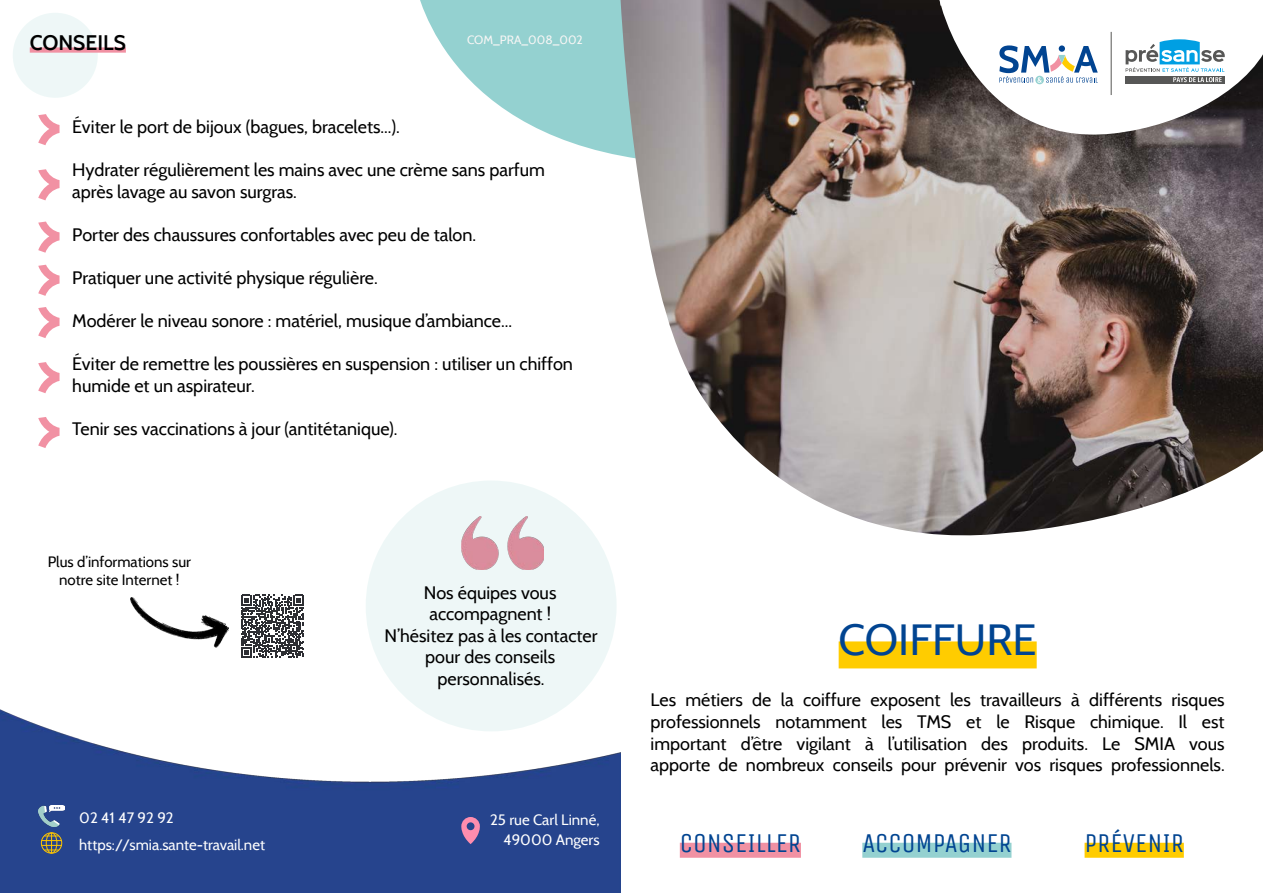
<style>
.page{position:relative;width:1263px;height:893px;background:#fff}
.page>*{position:absolute;margin:0;border:0;box-sizing:border-box;transform-origin:0 0}
.t1{font:43.5px "Cabin";color:#014491}
.t2{font:27px "Unica One";color:#014491}
.t3{font:600 21px "Cabin";color:#000}
.t4{font:18px/21.6px "Cabin";color:#000}
.t5{font:15px/27px "Cabin";color:#fff}
.t6{font:15px/18px "Cabin";color:#000;text-align:center}
.t7{font:12px "Cabin";color:#f7f6f5}
</style>
<div class="page">
<div style="left:13px;top:13px;width:85px;height:85px;background:#eef7f7;border-radius:50%"></div>
<div style="left:30px;top:47px;width:96px;height:6px;background:#f191a3"></div>
<svg style="left:420px;top:0;width:200px;height:156px;fill:#94d1d0"></svg>
<img style="left:620px;top:0;width:643px;height:536px">
<div style="left:839px;top:641px;width:198px;height:27px;background:#fc0"></div>
<svg style="left:38px;top:114px;width:22px;height:31px"></svg>
<svg style="left:38px;top:265px;width:22px;height:31px"></svg>
<svg style="left:38px;top:307px;width:22px;height:31px"></svg>
<div style="left:680px;top:843px;width:121px;height:15px;background:#f191a3"></div>
<div style="left:862px;top:843px;width:149px;height:15px;background:#94d1d0"></div>
<div style="left:1084px;top:843px;width:100px;height:15px;background:#fc0"></div>
<svg style="left:38px;top:169px;width:22px;height:31px"></svg>
<svg style="left:38px;top:362px;width:22px;height:31px"></svg>
<svg style="left:38px;top:417px;width:22px;height:31px"></svg>
<svg style="left:38px;top:222px;width:22px;height:31px"></svg>
<div style="left:366px;top:480px;width:251px;height:251px;background:#eef7f7;border-radius:50%"></div>
<img style="left:462px;top:517px;width:81px;height:52px">
<img style="left:0;top:585px;width:621px;height:308px">
<img style="left:38px;top:805px;width:27px;height:22px">
<div style="left:41px;top:832px;width:21px;height:22px;border:1px solid #ffc600;border-radius:50%"></div>
<svg style="left:41px;top:833px;width:21px;height:20px"></svg>
<svg style="left:461px;top:817px;width:19px;height:27px"></svg>
<svg style="left:907px;top:0;width:32px;height:6px"></svg>
<svg style="left:939px;top:0;width:324px;height:149px"></svg>
<svg style="left:999px;top:45px;width:99px;height:38px"></svg>
<div style="left:1125px;top:76px;width:100px;height:8px;background:#575756"></div>
<svg style="left:1125px;top:39px;width:100px;height:43px"></svg>
<hr style="left:1111px;top:32px;width:1px;height:63px;background:#575754">
<p class="t3" style="left:30px;top:30px;width:98px">CONSEILS</p>
<p class="t7" style="left:467px;top:32px;width:117px">COM_PRA_008_002</p>
<p class="t4" style="left:72px;top:116px;width:329px">Éviter le port de bijoux (bagues, bracelets...).</p>
<p class="t4" style="left:72px;top:159px;width:474px">Hydrater régulièrement les mains avec une crème sans parfum après lavage au savon surgras.</p>
<p class="t4" style="left:72px;top:224px;width:405px">Porter des chaussures confortables avec peu de talon.</p>
<p class="t4" style="left:72px;top:267px;width:307px">Pratiquer une activité physique régulière.</p>
<p class="t4" style="left:72px;top:310px;width:441px">Modérer le niveau sonore : matériel, musique d’ambiance...</p>
<p class="t4" style="left:72px;top:353px;width:502px">Éviter de remettre les poussières en suspension : utiliser un chiffon humide et un aspirateur.</p>
<p class="t4" style="left:72px;top:418px;width:327px">Tenir ses vaccinations à jour (antitétanique).</p>
<p class="t6" style="left:48px;top:553px;width:145px">Plus d’informations sur notre site Internet !</p>
<p class="t4" style="left:384px;top:581px;width:215px;text-align:center">Nos équipes vous accompagnent !<br>N’hésitez pas à les contacter pour des conseils personnalisés.</p>
<p class="t5" style="left:79px;top:804px;width:187px">02 41 47 92 92 https://smia.sante-travail.net</p>
<p class="t5" style="left:490px;top:810px;width:111px;line-height:19.5px;text-align:right">25 rue Carl Linné,<br>49000 Angers</p>
<h1 class="t1" style="left:839px;top:613px;width:200px">COIFFURE</h1>
<p class="t4" style="left:651px;top:689px;width:576px;text-align:justify">Les métiers de la coiffure exposent les travailleurs à différents risques professionnels notamment les TMS et le Risque chimique. Il est important d’être vigilant à l’utilisation des produits. Le SMIA vous apporte de nombreux conseils pour prévenir vos risques professionnels.</p>
<h2 class="t2" style="left:680px;top:824px;width:123px">CONSEILLER</h2>
<h2 class="t2" style="left:862px;top:824px;width:151px">ACCOMPAGNER</h2>
<h2 class="t2" style="left:1084px;top:824px;width:101px">PRÉVENIR</h2>
</div>
